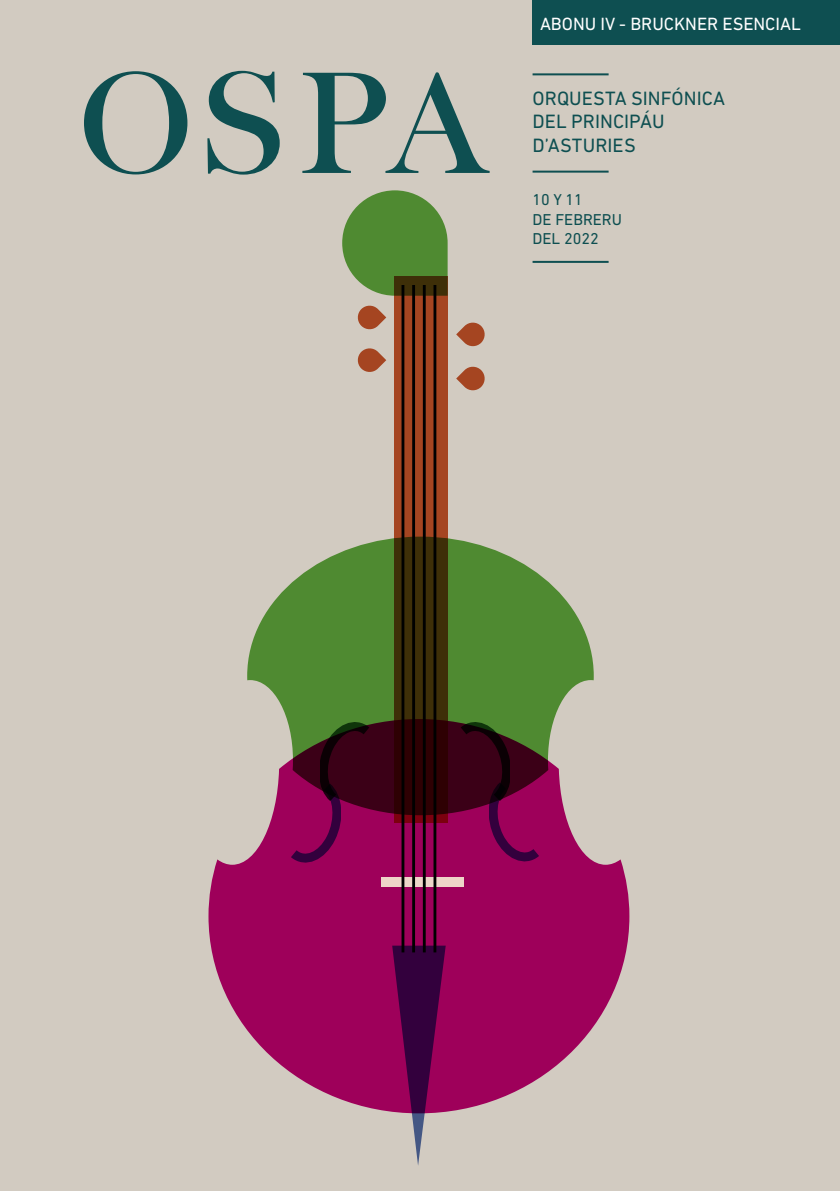
<style>
.page{position:relative;width:840px;height:1191px;background:#fff}
.page>*{position:absolute;margin:0;border:0;box-sizing:border-box;transform-origin:0 0}
.t1{font:19.6px/23.6px "DIN Next W1 G";letter-spacing:.005em;color:#0e4f51}
.t2{font:18px "DIN Next W1 G";color:#fff}
.t3{font:16px/19.2px "DIN Next W1 G";color:#0e4f51}
</style>
<div class="page">
<div style="left:0;top:0;width:839px;height:1191px;background:#d2cbc1"></div>
<svg style="left:394px;top:296px;width:53px;height:240px;background:#9e421f"></svg>
<svg style="left:208px;top:719px;width:421px;height:394px;background:#ab3675"></svg>
<svg style="left:342px;top:190px;width:105px;height:106px;background:#638d45"></svg>
<div style="left:380px;top:877px;width:83px;height:10px;background:#eed5c8"></div>
<svg style="left:456px;top:323px;width:28px;height:23px"></svg>
<svg style="left:456px;top:367px;width:28px;height:23px"></svg>
<svg style="left:357px;top:306px;width:29px;height:23px"></svg>
<svg style="left:357px;top:348px;width:29px;height:24px"></svg>
<svg style="left:392px;top:945px;width:53px;height:220px;background:#732d62"></svg>
<svg style="left:460px;top:815px;width:79px;height:46px;background:#8b0055"></svg>
<svg style="left:291px;top:815px;width:78px;height:47px;background:#8b0055"></svg>
<svg style="left:247px;top:536px;width:346px;height:279px;background:#677048"></svg>
<hr style="left:433px;top:285px;width:3px;height:667px;background:#000">
<hr style="left:422px;top:285px;width:3px;height:667px;background:#000">
<hr style="left:412px;top:285px;width:3px;height:667px;background:#000">
<hr style="left:401px;top:285px;width:3px;height:667px;background:#000">
<div style="left:532px;top:0;width:307px;height:44px;background:#0e4f51"></div>
<hr style="left:532px;top:261px;width:76px;height:2px;background:#0e4f51">
<hr style="left:532px;top:171px;width:76px;height:2px;background:#0e4f51">
<hr style="left:532px;top:73px;width:76px;height:2px;background:#0e4f51">
<svg style="left:84px;top:71px;width:103px;height:103px;background:#98a6a0"></svg>
<svg style="left:207px;top:71px;width:72px;height:104px;background:#8b9e98"></svg>
<svg style="left:302px;top:72px;width:187px;height:101px;background:#9ca9a2"></svg>
<p class="t2" style="left:539px;top:13px;width:262px">ABONU IV - BRUCKNER ESENCIAL</p>
<p class="t1" style="left:532px;top:86px;width:194px">ORQUESTA SINFÓNICA<br>DEL PRINCIPÁU<br>D’ASTURIES</p>
<p class="t3" style="left:532px;top:190px;width:91px">10 Y 11<br>DE FEBRERU<br>DEL 2022</p>
</div>
